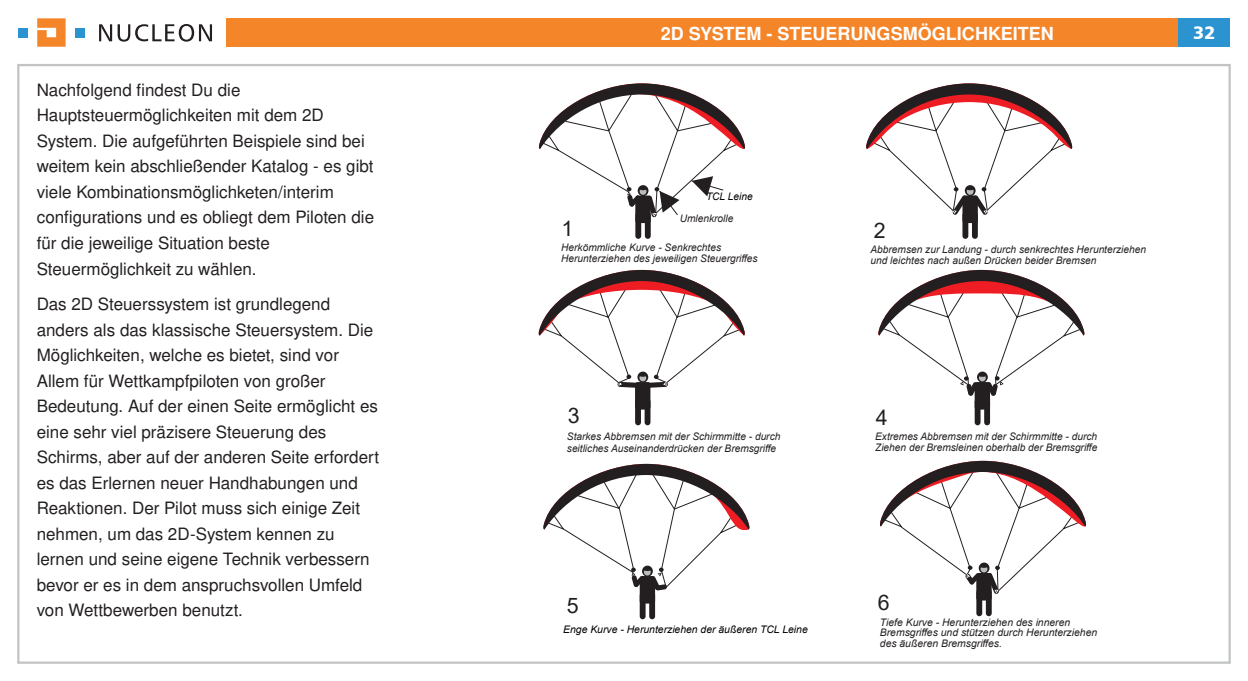
<style>
.page{position:relative;width:1248px;height:681px;background:#fff}
.page>*{position:absolute;margin:0;border:0;box-sizing:border-box;transform-origin:0 0}
.t1{font:21.2px "Arial";color:#231f20}
.t2{font:700 18px "Nimbus San L";color:#fff}
.t3{font:18px "Humanist 777 BT Black B";color:#fff}
.t4{font:16.8px/25.6px "Nimbus San L";color:#231f20}
.t5{font:italic 10.4px/10.4px "Arial";color:#231f20}
.t6{font:italic 10.4px "Arial";color:#000002}
</style>
<div class="page">
<div style="left:226px;top:18px;width:1001px;height:29px;background:#f58529"></div>
<div style="left:1178px;top:18px;width:51px;height:29px;background:#2b93d0"></div>
<svg style="left:37px;top:18px;width:29px;height:29px"></svg>
<div style="left:18px;top:28px;width:10px;height:9px;background:#2b93d0"></div>
<div style="left:75px;top:28px;width:9px;height:9px;background:#2b93d0"></div>
<svg style="left:99px;top:24px;width:113px;height:18px"></svg>
<div style="left:635px;top:212px;width:6px;height:27px;background:#231f20;border-radius:3px"></div>
<div style="left:644px;top:212px;width:6px;height:27px;background:#231f20;border-radius:3px"></div>
<div style="left:635px;top:195px;width:15px;height:28px;background:#231f20;border-radius:2px"></div>
<svg style="left:539px;top:83px;width:206px;height:134px"></svg>
<div style="left:962px;top:212px;width:6px;height:27px;background:#231f20;border-radius:3px"></div>
<div style="left:971px;top:212px;width:6px;height:27px;background:#231f20;border-radius:3px"></div>
<div style="left:962px;top:195px;width:15px;height:28px;background:#231f20;border-radius:2px"></div>
<svg style="left:866px;top:83px;width:206px;height:132px"></svg>
<div style="left:974px;top:398px;width:6px;height:27px;background:#231f20;border-radius:3px"></div>
<div style="left:984px;top:398px;width:5px;height:27px;background:#231f20;border-radius:3px"></div>
<div style="left:974px;top:382px;width:15px;height:27px;background:#231f20;border-radius:2px"></div>
<div style="left:976px;top:589px;width:6px;height:27px;background:#231f20;border-radius:3px"></div>
<div style="left:985px;top:589px;width:6px;height:27px;background:#231f20;border-radius:3px"></div>
<div style="left:976px;top:572px;width:15px;height:28px;background:#231f20;border-radius:2px"></div>
<svg style="left:878px;top:270px;width:206px;height:126px"></svg>
<svg style="left:880px;top:460px;width:206px;height:134px"></svg>
<div style="left:639px;top:592px;width:6px;height:27px;background:#231f20;border-radius:3px"></div>
<div style="left:649px;top:592px;width:6px;height:27px;background:#231f20;border-radius:3px"></div>
<div style="left:639px;top:575px;width:16px;height:28px;background:#231f20;border-radius:2px"></div>
<div style="left:646px;top:381px;width:21px;height:6px;background:#231f20;border-radius:2px"></div>
<div style="left:635px;top:398px;width:6px;height:27px;background:#231f20;border-radius:3px"></div>
<div style="left:644px;top:398px;width:6px;height:27px;background:#231f20;border-radius:3px"></div>
<svg style="left:617px;top:381px;width:22px;height:6px"></svg>
<div style="left:635px;top:382px;width:15px;height:27px;background:#231f20;border-radius:2px"></div>
<svg style="left:538px;top:270px;width:207px;height:116px"></svg>
<svg style="left:543px;top:463px;width:207px;height:127px"></svg>
<p class="t4" style="left:37px;top:79px;width:339px">Nachfolgend findest Du die Hauptsteuermöglichkeiten mit dem 2D System. Die aufgeführten Beispiele sind bei weitem kein abschließender Katalog - es gibt viele Kombinationsmöglichketen/interim configurations und es obliegt dem Piloten die für die jeweilige Situation beste Steuermöglichkeit zu wählen.</p>
<p class="t4" style="left:37px;top:293px;width:344px">Das 2D Steuerssystem ist grundlegend anders als das klassische Steuersystem. Die Möglichkeiten, welche es bietet, sind vor Allem für Wettkampfpiloten von großer Bedeutung. Auf der einen Seite ermöglicht es eine sehr viel präzisere Steuerung des Schirms, aber auf der anderen Seite erfordert es das Erlernen neuer Handhabungen und Reaktionen. Der Pilot muss sich einige Zeit nehmen, um das 2D-System kennen zu lernen und seine eigene Technik verbessern bevor er es in dem anspruchsvollen Umfeld von Wettbewerben benutzt.</p>
<p class="t2" style="left:660px;top:26px;width:394px">2D SYSTEM - STEUERUNGSMÖGLICHKEITEN</p>
<p class="t3" style="left:1192px;top:26px;width:24px">32</p>
<p class="t6" style="left:706px;top:193px;width:48px">TCL Leine</p>
<p class="t5" style="left:679px;top:214px;width:55px">Umlenkrolle</p>
<p class="t5" style="left:561px;top:243px;width:198px">Herkömmliche Kurve - Senkrechtes<br>Herunterziehen des jeweiligen Steuergriffes</p>
<p class="t1" style="left:561px;top:221px;width:13px">1</p>
<p class="t1" style="left:568px;top:408px;width:13px">3</p>
<p class="t5" style="left:567px;top:432px;width:215px;line-height:11.6px">Starkes Abbremsen mit der Schirmmitte - durch seitliches Auseinanderdrücken der Bremsgriffe</p>
<p class="t1" style="left:567px;top:597px;width:13px">5</p>
<p class="t6" style="left:563px;top:625px;width:246px">Enge Kurve - Herunterziehen der äußeren TCL Leine</p>
<p class="t1" style="left:873px;top:222px;width:13px">2</p>
<p class="t5" style="left:870px;top:245px;width:277px">Abbremsen zur Landung - durch senkrechtes Herunterziehen und leichtes nach außen Drücken beider Bremsen</p>
<p class="t1" style="left:875px;top:409px;width:13px">4</p>
<p class="t5" style="left:875px;top:431px;width:224px;line-height:11.6px">Extremes Abbremsen mit der Schirmmitte - durch<br>Ziehen der Bremsleinen oberhalb der Bremsgriffe</p>
<p class="t1" style="left:877px;top:594px;width:13px">6</p>
<p class="t5" style="left:879px;top:617px;width:219px">Tiefe Kurve - Herunterziehen des inneren<br>Bremsgriffes und stützen durch Herunterziehen des äußeren Bremsgriffes.</p>
</div>
